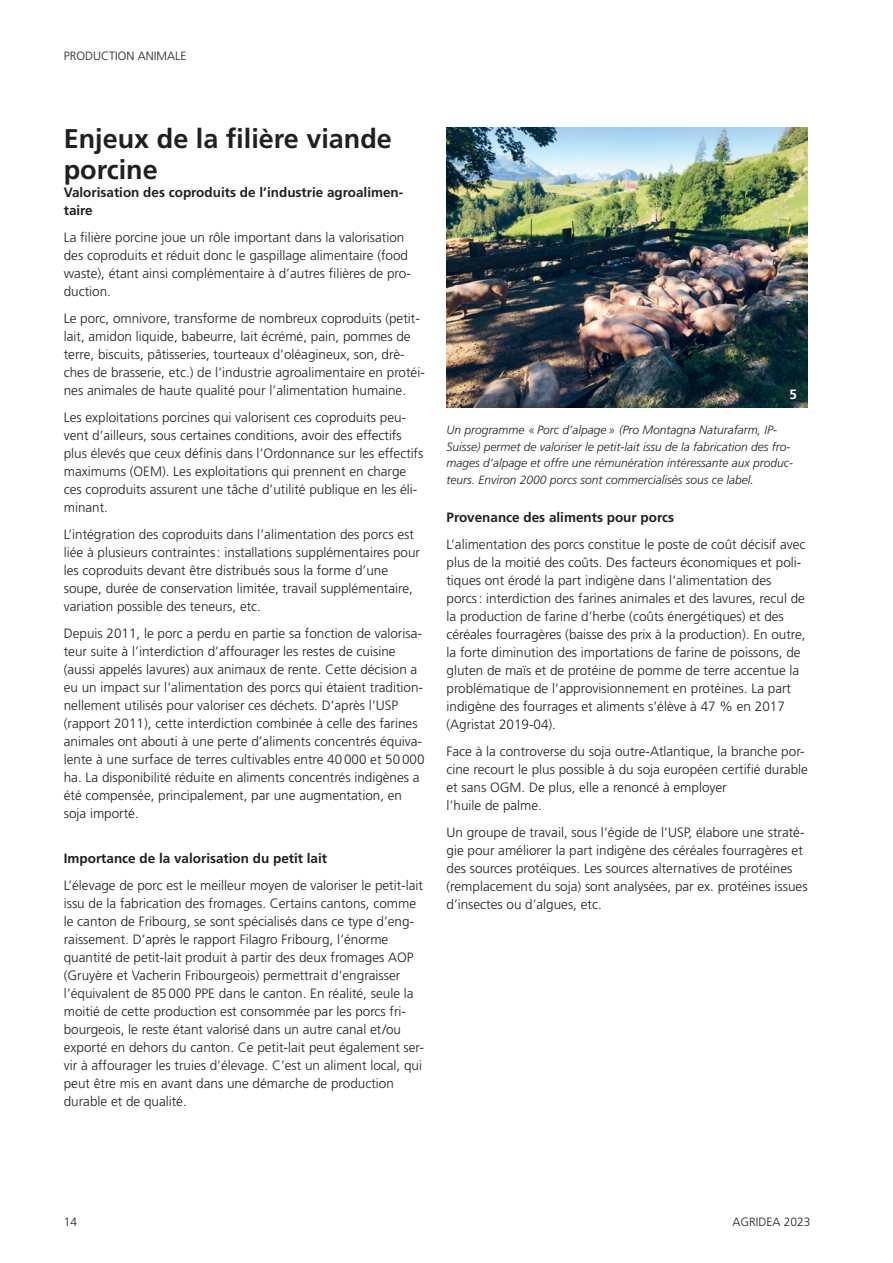
<style>
.page{position:relative;width:893px;height:1263px;background:#fff}
.page>*{position:absolute;margin:0;border:0;box-sizing:border-box;transform-origin:0 0}
.Überschrift_1_nach_1{font:700 27px/31.5px "Frutiger LT Pro";color:#231f20}
.Standard_Grundschrif{font:300 13.5px/18px "Frutiger LT Pro";color:#231f20}
.Überschrift_3_vor_1{font:700 13.5px "Frutiger LT Pro";color:#231f20}
.Überschrift_3_nach_1{font:700 13.5px/18px "Frutiger LT Pro";color:#231f20}
.Texte_courant{font:700 13.5px "Frutiger";color:#fff}
.Legende_Quelle_Fussn{font:italic 300 12px/16.5px "Frutiger LT Pro";color:#231f20}
.t1{font:300 12px "Frutiger";color:#231f20}
.t2{font:300 12px "Frutiger LT Pro";color:#231f20}
</style>
<div class="page">
<img style="left:446px;top:128px;width:362px;height:279px">
<p class="t1" style="left:64px;top:49px;width:124px">PRODUCTION ANIMALE</p>
<p class="Überschrift_1_nach_1" style="left:64px;top:123px;width:330px">Enjeux de la filière viande porcine</p>
<p class="Überschrift_3_nach_1" style="left:64px;top:184px;width:341px">Valorisation des coproduits de l’industrie agroalimen&shy;taire</p>
<p class="Standard_Grundschrif" style="left:64px;top:229px;width:349px">La filière porcine joue un rôle important dans la valorisation des coproduits et réduit donc le gaspillage alimentaire (food waste), étant ainsi complémentaire à d’autres filières de pro&shy;duction.</p>
<p class="Standard_Grundschrif" style="left:64px;top:310px;width:363px">Le porc, omnivore, transforme de nombreux coproduits (petit&shy;lait, amidon liquide, babeurre, lait écrémé, pain, pommes de terre, biscuits, pâtisseries, tourteaux d’oléagineux, son, drè&shy;ches de brasserie, etc.) de l’industrie agroalimentaire en protéi&shy;nes animales de haute qualité pour l’alimentation humaine.</p>
<p class="Standard_Grundschrif" style="left:64px;top:409px;width:361px">Les exploitations porcines qui valorisent ces coproduits peu&shy;vent d’ailleurs, sous certaines conditions, avoir des effectifs plus élevés que ceux définis dans l’Ordonnance sur les effectifs maximums (OEM). Les exploitations qui prennent en charge ces coproduits assurent une tâche d’utilité publique en les éli&shy;minant.</p>
<p class="Standard_Grundschrif" style="left:64px;top:526px;width:358px">L’intégration des coproduits dans l’alimentation des porcs est liée à plusieurs contraintes: installations supplémentaires pour les coproduits devant être distribués sous la forme d’une soupe, durée de conservation limitée, travail supplémentaire, variation possible des teneurs, etc.</p>
<p class="Standard_Grundschrif" style="left:64px;top:625px;width:362px">Depuis 2011, le porc a perdu en partie sa fonction de valorisa&shy;teur suite à l’interdiction d’affourager les restes de cuisine (aussi appelés lavures) aux animaux de rente. Cette décision a eu un impact sur l’alimentation des porcs qui étaient tradition&shy;nellement utilisés pour valoriser ces déchets. D’après l’USP (rapport 2011), cette interdiction combinée à celle des farines animales ont abouti à une perte d’aliments concentrés équiva&shy;lente à une surface de terres cultivables entre 40000 et 50000 ha. La disponibilité réduite en aliments concentrés indigènes a été compensée, principalement, par une augmentation, en soja importé.</p>
<p class="Überschrift_3_vor_1" style="left:64px;top:851px;width:265px">Importance de la valorisation du petit lait</p>
<p class="Standard_Grundschrif" style="left:64px;top:877px;width:362px">L’élevage de porc est le meilleur moyen de valoriser le petit-lait issu de la fabrication des fromages. Certains cantons, comme le canton de Fribourg, se sont spécialisés dans ce type d’eng&shy;raissement. D’après le rapport Filagro Fribourg, l’énorme quantité de petit-lait produit à partir des deux fromages AOP (Gruyère et Vacherin Fribourgeois) permettrait d’engraisser l’équivalent de 85000 PPE dans le canton. En réalité, seule la moitié de cette production est consommée par les porcs fri&shy;bourgeois, le reste étant valorisé dans un autre canal et/ou exporté en dehors du canton. Ce petit-lait peut également ser&shy;vir à affourager les truies d’élevage. C’est un aliment local, qui peut être mis en avant dans une démarche de production durable et de qualité.</p>
<p class="Texte_courant" style="left:789px;top:386px;width:9px">5</p>
<p class="Legende_Quelle_Fussn" style="left:446px;top:422px;width:348px">Un programme « Porc d’alpage » (Pro Montagna Naturafarm, IP-Suisse) permet de valoriser le petit-lait issu de la fabrication des fro&shy;mages d’alpage et offre une rémunération intéressante aux produc&shy;teurs. Environ 2000 porcs sont commercialisés sous ce label.</p>
<p class="Überschrift_3_vor_1" style="left:446px;top:509px;width:229px">Provenance des aliments pour porcs</p>
<p class="Standard_Grundschrif" style="left:446px;top:535px;width:361px">L’alimentation des porcs constitue le poste de coût décisif avec plus de la moitié des coûts. Des facteurs économiques et poli&shy;tiques ont érodé la part indigène dans l’alimentation des porcs: interdiction des farines animales et des lavures, recul de la production de farine d’herbe (coûts énergétiques) et des céréales fourragères (baisse des prix à la production). En outre, la forte diminution des importations de farine de poissons, de gluten de maïs et de protéine de pomme de terre accentue la problématique de l’approvisionnement en protéines. La part indigène des fourrages et aliments s’élève à 47 % en 2017 (Agristat 2019-04).</p>
<p class="Standard_Grundschrif" style="left:446px;top:742px;width:363px">Face à la controverse du soja outre-Atlantique, la branche por&shy;cine recourt le plus possible à du soja européen certifié durable et sans OGM. De plus, elle a renoncé à employer<br>l’huile de palme.</p>
<p class="Standard_Grundschrif" style="left:446px;top:823px;width:363px">Un groupe de travail, sous l’égide de l’USP, élabore une straté&shy;gie pour améliorer la part indigène des céréales fourragères et des sources protéiques. Les sources alternatives de protéines (remplacement du soja) sont analysées, par ex. protéines issues d’insectes ou d’algues, etc.</p>
<p class="t2" style="left:64px;top:1215px;width:15px">14</p>
<p class="t2" style="left:732px;top:1215px;width:80px">AGRIDEA 2023</p>
</div>
